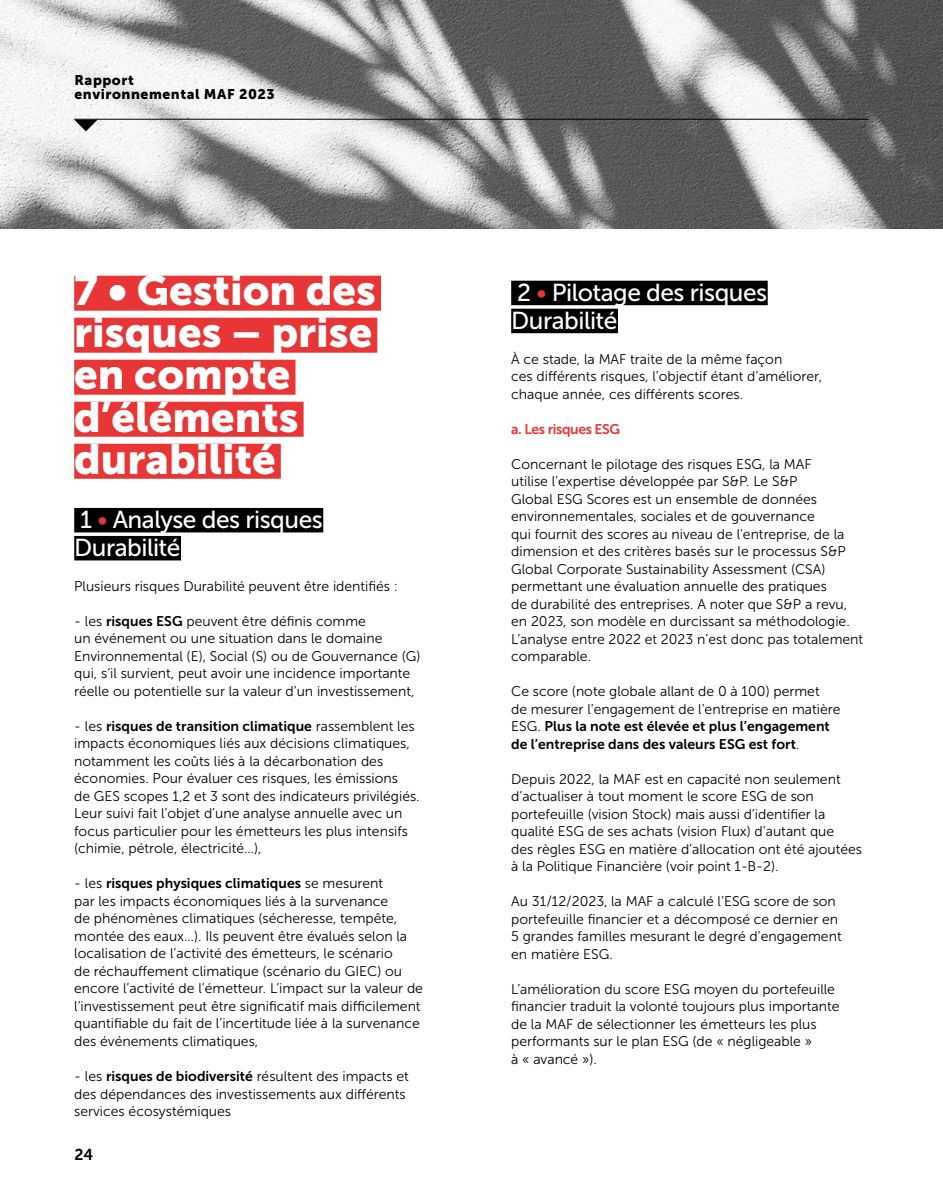
<style>
.page{position:relative;width:943px;height:1191px;background:#fff}
.page>*{position:absolute;margin:0;border:0;box-sizing:border-box;transform-origin:0 0}
.t1{font:42px/42px "Museo Sans 900";color:#fff}
.t2{font:24.5px/28px "Museo Sans 500";letter-spacing:-.02em;color:#fff}
.t3{font:15.75px "Museo Sans 700";color:#000}
.t4{font:14px/17.5px "Museo Sans 300";color:#000}
.t5{font:14px/17.5px "Museo Sans 700";color:#000}
.t6{font:14px/14px "Museo Sans 900";letter-spacing:.04em;color:#000}
.t7{font:14px "Museo Sans 700";letter-spacing:-.03em;color:#e73635}
.s1{color:#e73635}
.s2{font-family:"Museo Sans 700"}
.s3{font-family:"Museo Sans 300"}
</style>
<div class="page">
<img style="left:0;top:0;width:943px;height:228px">
<hr style="left:74px;top:119px;width:794px;height:1px;background:#000">
<svg style="left:74px;top:120px;width:24px;height:11px"></svg>
<div style="left:511px;top:281px;width:256px;height:24px;background:#000"></div>
<div style="left:511px;top:309px;width:107px;height:24px;background:#000"></div>
<div style="left:74px;top:276px;width:307px;height:35px;background:#e73635"></div>
<div style="left:74px;top:318px;width:303px;height:35px;background:#e73635"></div>
<div style="left:74px;top:360px;width:221px;height:35px;background:#e73635"></div>
<div style="left:74px;top:402px;width:229px;height:35px;background:#e73635"></div>
<div style="left:74px;top:444px;width:207px;height:35px;background:#e73635"></div>
<div style="left:74px;top:508px;width:249px;height:24px;background:#000"></div>
<div style="left:74px;top:536px;width:107px;height:24px;background:#000"></div>
<p class="t6" style="left:74px;top:73px;width:202px">Rapport<br>environnemental MAF 2023</p>
<h1 class="t1" style="left:74px;top:269px;width:303px">7 • Gestion des risques – prise en compte d’éléments durabilité</h1>
<h2 class="t2" style="left:74px;top:505px;width:250px">1 <span class="s1">•</span> Analyse des risques<br>Durabilité</h2>
<p class="t4" style="left:74px;top:577px;width:325px">Plusieurs risques Durabilité peuvent être identifiés :</p>
<p class="t4" style="left:74px;top:612px;width:348px">- les <span class="s2">risques ESG</span> peuvent être définis comme<br>un événement ou une situation dans le domaine Environnemental (E), Social (S) ou de Gouvernance (G) qui, s’il survient, peut avoir une incidence importante réelle ou potentielle sur la valeur d’un investissement,</p>
<p class="t5" style="left:74px;top:717px;width:342px"><span class="s3">- les</span> risques de transition climatique <span class="s3">rassemblent les</span></p>
<p class="t4" style="left:74px;top:735px;width:347px">impacts économiques liés aux décisions climatiques, notamment les coûts liés à la décarbonation des économies. Pour évaluer ces risques, les émissions<br>de GES scopes 1,2 et 3 sont des indicateurs privilégiés.<br>Leur suivi fait l’objet d’une analyse annuelle avec un focus particulier pour les émetteurs les plus intensifs (chimie, pétrole, électricité…),</p>
<p class="t5" style="left:74px;top:874px;width:310px"><span class="s3">- les</span> risques physiques climatiques <span class="s3">se mesurent</span></p>
<p class="t4" style="left:74px;top:892px;width:350px">par les impacts économiques liés à la survenance<br>de phénomènes climatiques (sécheresse, tempête, montée des eaux…). Ils peuvent être évalués selon la localisation de l’activité des émetteurs, le scénario<br>de réchauffement climatique (scénario du GIEC) ou encore l’activité de l’émetteur. L’impact sur la valeur de l’investissement peut être significatif mais difficilement quantifiable du fait de l’incertitude liée à la survenance des événements climatiques,</p>
<p class="t4" style="left:74px;top:1067px;width:336px">- les <span class="s2">risques de biodiversité</span> résultent des impacts et des dépendances des investissements aux différents services écosystémiques</p>
<p class="t3" style="left:74px;top:1145px;width:20px">24</p>
<h2 class="t2" style="left:511px;top:278px;width:257px">2 <span class="s1">•</span> Pilotage des risques<br>Durabilité</h2>
<p class="t4" style="left:511px;top:350px;width:312px">À ce stade, la MAF traite de la même façon<br>ces différents risques, l’objectif étant d’améliorer, chaque année, ces différents scores.</p>
<p class="t7" style="left:511px;top:421px;width:110px">a. Les risques ESG</p>
<p class="t4" style="left:511px;top:455px;width:353px">Concernant le pilotage des risques ESG, la MAF<br>utilise l’expertise développée par S&amp;P. Le S&amp;P<br>Global ESG Scores est un ensemble de données environnementales, sociales et de gouvernance<br>qui fournit des scores au niveau de l'entreprise, de la dimension et des critères basés sur le processus S&amp;P Global Corporate Sustainability Assessment (CSA) permettant une évaluation annuelle des pratiques<br>de durabilité des entreprises. A noter que S&amp;P a revu, en 2023, son modèle en durcissant sa méthodologie.<br>L’analyse entre 2022 et 2023 n’est donc pas totalement comparable.</p>
<p class="t4" style="left:511px;top:682px;width:331px">Ce score (note globale allant de 0 à 100) permet<br>de mesurer l’engagement de l’entreprise en matière</p>
<p class="t5" style="left:511px;top:717px;width:320px"><span class="s3">ESG.</span> Plus la note est élevée et plus l’engagement de l’entreprise dans des valeurs ESG est fort<span class="s3">.</span></p>
<p class="t4" style="left:511px;top:770px;width:352px">Depuis 2022, la MAF est en capacité non seulement d’actualiser à tout moment le score ESG de son portefeuille (vision Stock) mais aussi d’identifier la qualité ESG de ses achats (vision Flux) d’autant que<br>des règles ESG en matière d’allocation ont été ajoutées à la Politique Financière (voir point 1-B-2).</p>
<p class="t4" style="left:511px;top:892px;width:332px">Au 31/12/2023, la MAF a calculé l’ESG score de son portefeuille financier et a décomposé ce dernier en 5 grandes familles mesurant le degré d’engagement en matière ESG.</p>
<p class="t4" style="left:511px;top:980px;width:330px">L’amélioration du score ESG moyen du portefeuille financier traduit la volonté toujours plus importante de la MAF de sélectionner les émetteurs les plus performants sur le plan ESG (de « négligeable »<br>à « avancé »).</p>
</div>
